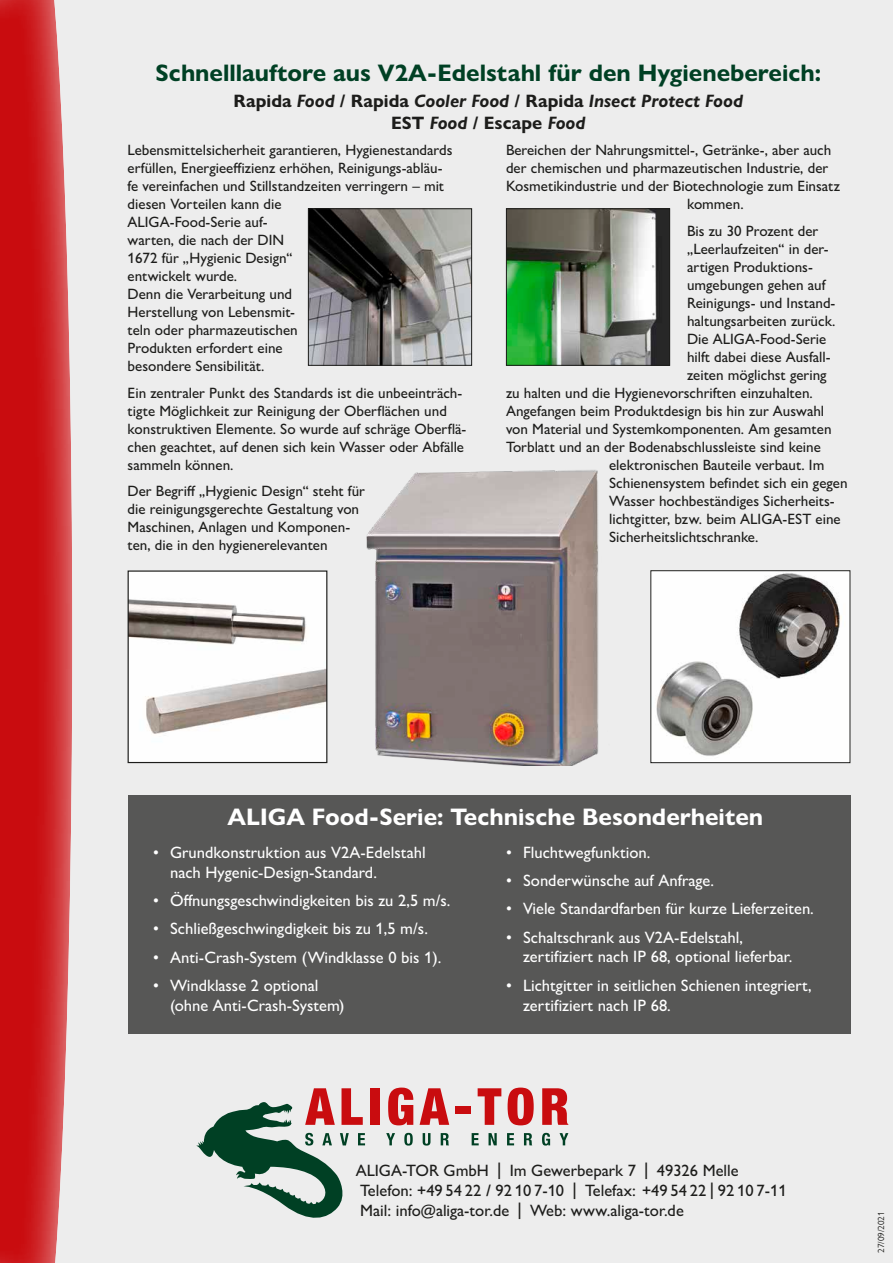
<style>
.page{position:relative;width:893px;height:1263px;background:#fff}
.page>*{position:absolute;margin:0;border:0;box-sizing:border-box;transform-origin:0 0}
.t1{font:700 24px "Gill Sans Nova";color:#004024}
.t2{font:700 24px "Gill Sans Nova";color:#fff}
.t3{font:italic 700 18px/21.6px "Gill Sans Nova";color:#1d1d1b;text-align:center}
.t4{font:500 16.5px/19.8px "Gill Sans Nova";color:#fff}
.t5{font:500 16.5px/19.8px "Gill Sans Nova";color:#1d1d1b}
.t6{font:500 15px/18px "Gill Sans Nova";color:#1d1d1b}
.t7{font:9px "Gill Sans Nova";color:#1d1d1b}
.s1{font-style:normal}
.s2{font-weight:600}
</style>
<div class="page">
<div style="left:38px;top:0;width:855px;height:1263px;background:#ededed"></div>
<img style="left:652px;top:572px;width:196px;height:189px">
<div style="left:650px;top:570px;width:200px;height:193px;border:1px solid #1d1d1b"></div>
<img style="left:366px;top:470px;width:233px;height:296px">
<img style="left:130px;top:572px;width:195px;height:189px">
<div style="left:128px;top:570px;width:199px;height:193px;border:1px solid #1d1d1b"></div>
<img style="left:508px;top:210px;width:160px;height:154px">
<div style="left:506px;top:208px;width:164px;height:158px;border:1px solid #1d1d1b"></div>
<img style="left:310px;top:210px;width:160px;height:154px">
<div style="left:308px;top:208px;width:164px;height:158px;border:1px solid #1d1d1b"></div>
<svg style="left:386px;top:1133px;width:9px;height:12px"></svg>
<svg style="left:404px;top:1133px;width:9px;height:12px"></svg>
<svg style="left:423px;top:1133px;width:7px;height:12px"></svg>
<svg style="left:441px;top:1133px;width:8px;height:12px"></svg>
<svg style="left:472px;top:1133px;width:7px;height:12px"></svg>
<svg style="left:489px;top:1133px;width:8px;height:12px"></svg>
<svg style="left:507px;top:1133px;width:7px;height:12px"></svg>
<svg style="left:524px;top:1133px;width:8px;height:12px"></svg>
<svg style="left:542px;top:1133px;width:8px;height:12px"></svg>
<svg style="left:559px;top:1133px;width:9px;height:12px"></svg>
<div style="left:370px;top:1088px;width:9px;height:37px;background:#c90c0f"></div>
<svg style="left:388px;top:1087px;width:25px;height:38px"></svg>
<svg style="left:420px;top:1088px;width:29px;height:37px"></svg>
<div style="left:455px;top:1106px;width:16px;height:8px;background:#c90c0f"></div>
<svg style="left:478px;top:1088px;width:23px;height:37px"></svg>
<svg style="left:508px;top:1087px;width:26px;height:38px"></svg>
<svg style="left:542px;top:1088px;width:26px;height:37px"></svg>
<svg style="left:196px;top:1088px;width:169px;height:130px"></svg>
<div style="left:0;top:0;width:74px;height:1263px;background:#fff;opacity:.75"></div>
<div style="left:128px;top:795px;width:722px;height:238px;background:#575756"></div>
<h1 class="t1" style="left:156px;top:58px;width:667px">Schnelllauftore aus V2A-Edelstahl für den Hygienebereich:</h1>
<p class="t3" style="left:234px;top:90px;width:511px"><span class="s1">Rapida</span> Food <span class="s1">/ Rapida</span> Cooler Food <span class="s1">/ Rapida</span> Insect Protect Food<br><span class="s1">EST</span> Food <span class="s1">/ Escape</span> Food</p>
<p class="t6" style="left:128px;top:141px;width:326px">Lebensmittelsicherheit garantieren, Hygienestandards erfüllen, Energieeffizienz erhöhen, Reinigungs-abläu&shy;fe vereinfachen und Stillstandzeiten verringern – mit diesen Vorteilen kann die<br>ALIGA-Food-Serie auf-<br>warten, die nach der DIN<br>1672 für „Hygienic Design“<br>entwickelt wurde.<br>Denn die Verarbeitung und<br>Herstellung von Lebensmit-<br>teln oder pharmazeutischen<br>Produkten erfordert eine<br>besondere Sensibilität.</p>
<p class="t6" style="left:128px;top:383px;width:340px">Ein zentraler Punkt des Standards ist die unbeeinträch&shy;tigte Möglichkeit zur Reinigung der Oberflächen und konstruktiven Elemente. So wurde auf schräge Oberflä&shy;chen geachtet, auf denen sich kein Wasser oder Abfälle sammeln können.</p>
<p class="t6" style="left:128px;top:482px;width:239px">Der Begriff „Hygienic Design“ steht für die reinigungsgerechte Gestaltung von Maschinen, Anlagen und Komponen&shy;ten, die in den hygienerelevanten</p>
<p class="t6" style="left:506px;top:141px;width:327px">Bereichen der Nahrungsmittel-, Getränke-, aber auch</p>
<p class="t6" style="left:506px;top:159px;width:324px">der chemischen und pharmazeutischen Industrie, der</p>
<p class="t6" style="left:506px;top:177px;width:336px">Kosmetikindustrie und der Biotechnologie zum Einsatz</p>
<p class="t6" style="left:687px;top:195px;width:58px">kommen.</p>
<p class="t6" style="left:687px;top:221px;width:133px">Bis zu 30 Prozent der</p>
<p class="t6" style="left:687px;top:239px;width:143px">„Leerlaufzeiten“ in der-</p>
<p class="t6" style="left:687px;top:257px;width:127px">artigen Produktions-</p>
<p class="t6" style="left:687px;top:275px;width:140px">umgebungen gehen auf</p>
<p class="t6" style="left:687px;top:293px;width:150px">Reinigungs- und Instand-</p>
<p class="t6" style="left:687px;top:311px;width:150px">haltungsarbeiten zurück.</p>
<p class="t6" style="left:687px;top:329px;width:141px">Die ALIGA-Food-Serie</p>
<p class="t6" style="left:687px;top:347px;width:145px">hilft dabei diese Ausfall-</p>
<p class="t6" style="left:687px;top:365px;width:141px">zeiten möglichst gering</p>
<p class="t6" style="left:506px;top:383px;width:308px">zu halten und die Hygienevorschriften einzuhalten.</p>
<p class="t6" style="left:506px;top:401px;width:320px">Angefangen beim Produktdesign bis hin zur Auswahl</p>
<p class="t6" style="left:506px;top:419px;width:327px">von Material und Systemkomponenten. Am gesamten</p>
<p class="t6" style="left:506px;top:437px;width:316px">Torblatt und an der Bodenabschlussleiste sind keine</p>
<p class="t6" style="left:609px;top:455px;width:217px">elektronischen Bauteile verbaut. Im</p>
<p class="t6" style="left:609px;top:473px;width:240px">Schienensystem befindet sich ein gegen</p>
<p class="t6" style="left:609px;top:491px;width:227px">Wasser hochbeständiges Sicherheits-</p>
<p class="t6" style="left:609px;top:509px;width:233px">lichtgitter, bzw. beim ALIGA-EST eine</p>
<p class="t6" style="left:609px;top:527px;width:151px">Sicherheitslichtschranke.</p>
<h1 class="t2" style="left:228px;top:802px;width:537px">ALIGA Food-Serie: Technische Besonderheiten</h1>
<p class="t4" style="left:170px;top:842px;width:257px;text-indent:-17px">• Grundkonstruktion aus V2A-Edelstahl nach Hygenic-Design-Standard.</p>
<p class="t4" style="left:153px;top:890px;width:299px">• Öffnungsgeschwindigkeiten bis zu 2,5 m/s.</p>
<p class="t4" style="left:153px;top:918px;width:276px">• Schließgeschwingdigkeit bis zu 1,5 m/s.</p>
<p class="t4" style="left:153px;top:947px;width:290px">• Anti-Crash-System (Windklasse 0 bis 1).</p>
<p class="t4" style="left:170px;top:975px;width:176px;text-indent:-17px">• Windklasse 2 optional (ohne Anti-Crash-System)</p>
<p class="t4" style="left:506px;top:842px;width:146px">• Fluchtwegfunktion.</p>
<p class="t4" style="left:506px;top:870px;width:209px">• Sonderwünsche auf Anfrage.</p>
<p class="t4" style="left:506px;top:899px;width:309px">• Viele Standardfarben für kurze Lieferzeiten.</p>
<p class="t4" style="left:523px;top:927px;width:271px;text-indent:-17px">• Schaltschrank aus V2A-Edelstahl, zertifiziert nach IP 68, optional lieferbar.</p>
<p class="t4" style="left:523px;top:975px;width:290px;text-indent:-17px">• Lichtgitter in seitlichen Schienen integriert, zertifiziert nach IP 68.</p>
<p class="t5" style="left:356px;top:1160px;width:432px">ALIGA-TOR GmbH <span class="s2">│</span> Im Gewerbepark 7 <span class="s2">│</span> 49326 Melle<br>Telefon: +49 54 22 <span class="s2">/</span> 92 10 7-10 <span class="s2">│</span> Telefax: +49 54 22<span class="s2">│</span>92 10 7-11<br>Mail: info@aliga-tor.de <span class="s2">│</span> Web: www.aliga-tor.de</p>
<p class="t7" style="left:876px;top:1252px;width:42px;rotate:-90deg">27/09/2021</p>
</div>
